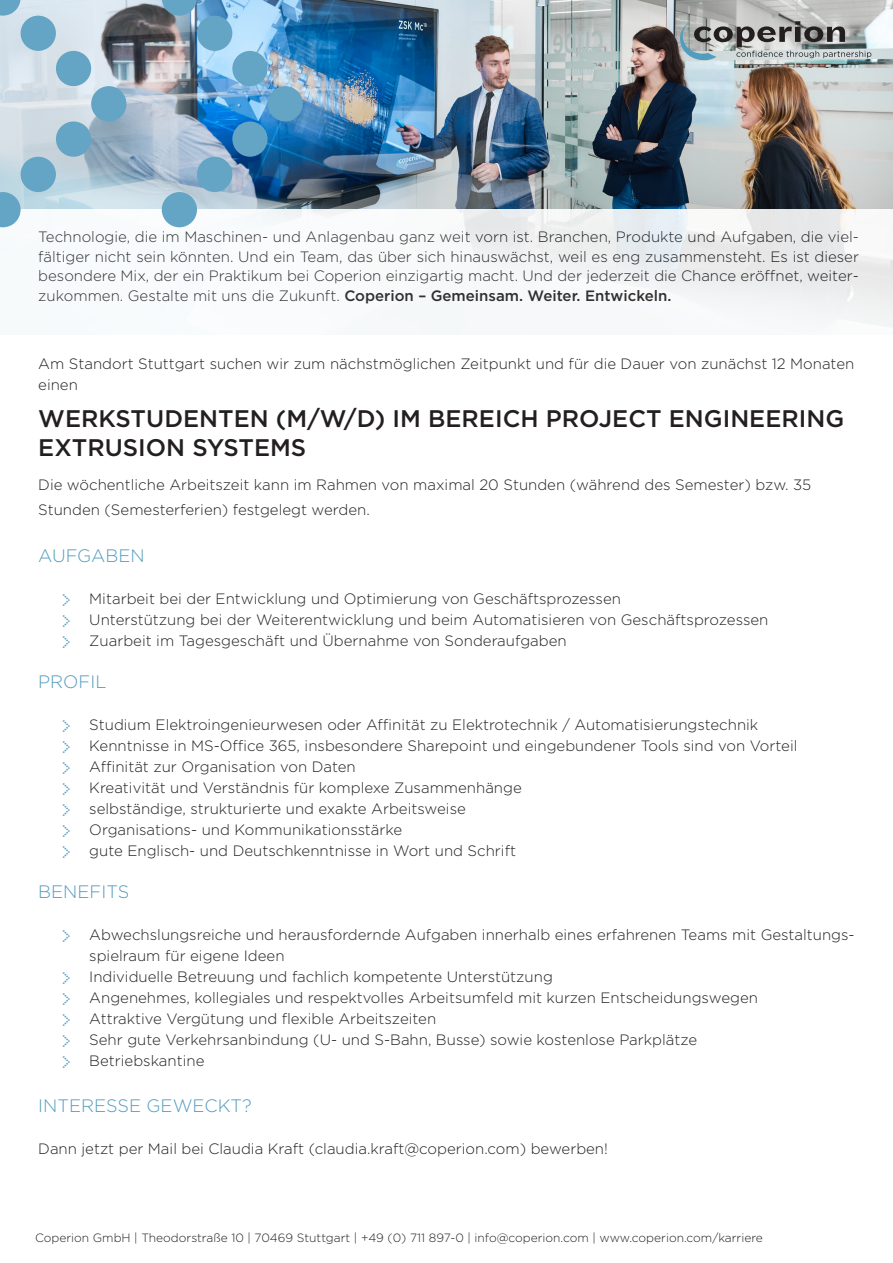
<style>
.page{position:relative;width:893px;height:1263px;background:#fff}
.page>*{position:absolute;margin:0;border:0;box-sizing:border-box;transform-origin:0 0}
.t1{font:360px "Dot Matrix One OT";color:#64a4c4}
.t2{font:500 24px/28.8px "Gotham";color:#231f20}
.A5_Bullets_Features_blue{font:300 18px "Gotham";color:#529cbe}
.A5_Bullets_Features_blue-2{font:300 15px/21px "Gotham";color:#231f20}
.t3{font:500 15px "Gotham";color:#231f20}
.t4{font:300 12px "Gotham";color:#231f20}
.s1{font-weight:300}
.s2{font-family:"Dot Matrix One OT";font-weight:400;font-size:17.25px;color:#529cbe}
</style>
<div class="page">
<img style="left:0;top:0;width:893px;height:209px">
<div style="left:0;top:209px;width:893px;height:126px;background:linear-gradient(to right,#fafdff,#eeeff0)"></div>
<svg style="left:680px;top:21px;width:191px;height:39px;background:#9ba0a1"></svg>
<p class="t1" style="left:-32px;top:-111px;width:354px">&gt;&gt;</p>
<p class="A5_Bullets_Features_blue-2" style="left:38px;top:227px;width:822px;line-height:19.5px;text-align:justify">Technologie, die im Maschinen- und Anlagenbau ganz weit vorn ist. Branchen, Produkte und Aufgaben, die viel&shy;fältiger nicht sein könnten. Und ein Team, das über sich hinauswächst, weil es eng zusammensteht. Es ist dieser besondere Mix, der ein Praktikum bei Coperion einzigartig macht. Und der jederzeit die Chance eröffnet, weiter-</p>
<p class="t3" style="left:38px;top:286px;width:635px"><span class="s1">zukommen. Gestalte mit uns die Zukunft.</span> Coperion – Gemeinsam. Weiter. Entwickeln.</p>
<p class="A5_Bullets_Features_blue-2" style="left:38px;top:352px;width:818px">Am Standort Stuttgart suchen wir zum nächstmöglichen Zeitpunkt und für die Dauer von zunächst 12 Monaten einen</p>
<p class="t2" style="left:38px;top:404px;width:807px">WERKSTUDENTEN (M/W/D) IM BEREICH PROJECT ENGINEERING<br>EXTRUSION SYSTEMS</p>
<p class="A5_Bullets_Features_blue-2" style="left:38px;top:471px;width:775px;line-height:25.5px">Die wöchentliche Arbeitszeit kann im Rahmen von maximal 20 Stunden (während des Semester) bzw. 35<br>Stunden (Semesterferien) festgelegt werden.</p>
<p class="A5_Bullets_Features_blue" style="left:38px;top:544px;width:108px">AUFGABEN</p>
<p class="A5_Bullets_Features_blue-2" style="left:62px;top:588px;width:560px"><span class="s2">&gt;</span> Mitarbeit bei der Entwicklung und Optimierung von Geschäftsprozessen</p>
<p class="A5_Bullets_Features_blue-2" style="left:62px;top:609px;width:708px"><span class="s2">&gt;</span> Unterstützung bei der Weiterentwicklung und beim Automatisieren von Geschäftsprozessen</p>
<p class="A5_Bullets_Features_blue-2" style="left:62px;top:630px;width:506px"><span class="s2">&gt;</span> Zuarbeit im Tagesgeschäft und Übernahme von Sonderaufgaben</p>
<p class="A5_Bullets_Features_blue" style="left:38px;top:670px;width:70px">PROFIL</p>
<p class="A5_Bullets_Features_blue-2" style="left:62px;top:714px;width:698px"><span class="s2">&gt;</span> Studium Elektroingenieurwesen oder Affinität zu Elektrotechnik / Automatisierungstechnik</p>
<p class="A5_Bullets_Features_blue-2" style="left:62px;top:735px;width:737px"><span class="s2">&gt;</span> Kenntnisse in MS-Office 365, insbesondere Sharepoint und eingebundener Tools sind von Vorteil</p>
<p class="A5_Bullets_Features_blue-2" style="left:62px;top:756px;width:295px"><span class="s2">&gt;</span> Affinität zur Organisation von Daten</p>
<p class="A5_Bullets_Features_blue-2" style="left:62px;top:777px;width:461px"><span class="s2">&gt;</span> Kreativität und Verständnis für komplexe Zusammenhänge</p>
<p class="A5_Bullets_Features_blue-2" style="left:62px;top:798px;width:405px"><span class="s2">&gt;</span> selbständige, strukturierte und exakte Arbeitsweise</p>
<p class="A5_Bullets_Features_blue-2" style="left:62px;top:819px;width:342px"><span class="s2">&gt;</span> Organisations- und Kommunikationsstärke</p>
<p class="A5_Bullets_Features_blue-2" style="left:62px;top:840px;width:455px"><span class="s2">&gt;</span> gute Englisch- und Deutschkenntnisse in Wort und Schrift</p>
<p class="A5_Bullets_Features_blue" style="left:38px;top:880px;width:92px">BENEFITS</p>
<p class="A5_Bullets_Features_blue-2" style="left:89px;top:924px;width:767px;text-indent:-27px"><span class="s2">&gt;</span> Abwechslungsreiche und herausfordernde Aufgaben innerhalb eines erfahrenen Teams mit Gestaltungs&shy;spielraum für eigene Ideen</p>
<p class="A5_Bullets_Features_blue-2" style="left:62px;top:966px;width:492px"><span class="s2">&gt;</span> Individuelle Betreuung und fachlich kompetente Unterstützung</p>
<p class="A5_Bullets_Features_blue-2" style="left:62px;top:987px;width:697px"><span class="s2">&gt;</span> Angenehmes, kollegiales und respektvolles Arbeitsumfeld mit kurzen Entscheidungswegen</p>
<p class="A5_Bullets_Features_blue-2" style="left:62px;top:1008px;width:375px"><span class="s2">&gt;</span> Attraktive Vergütung und flexible Arbeitszeiten</p>
<p class="A5_Bullets_Features_blue-2" style="left:62px;top:1029px;width:636px"><span class="s2">&gt;</span> Sehr gute Verkehrsanbindung (U- und S-Bahn, Busse) sowie kostenlose Parkplätze</p>
<p class="A5_Bullets_Features_blue-2" style="left:62px;top:1050px;width:144px"><span class="s2">&gt;</span> Betriebskantine</p>
<p class="A5_Bullets_Features_blue" style="left:38px;top:1095px;width:215px">INTERESSE GEWECKT?</p>
<p class="A5_Bullets_Features_blue-2" style="left:38px;top:1138px;width:571px">Dann jetzt per Mail bei Claudia Kraft (claudia.kraft@coperion.com) bewerben!</p>
<p class="t4" style="left:35px;top:1230px;width:729px">Coperion GmbH | Theodorstraße 10 | 70469 Stuttgart | +49 (0) 711 897-0 | info@coperion.com | www.coperion.com/karriere</p>
</div>
